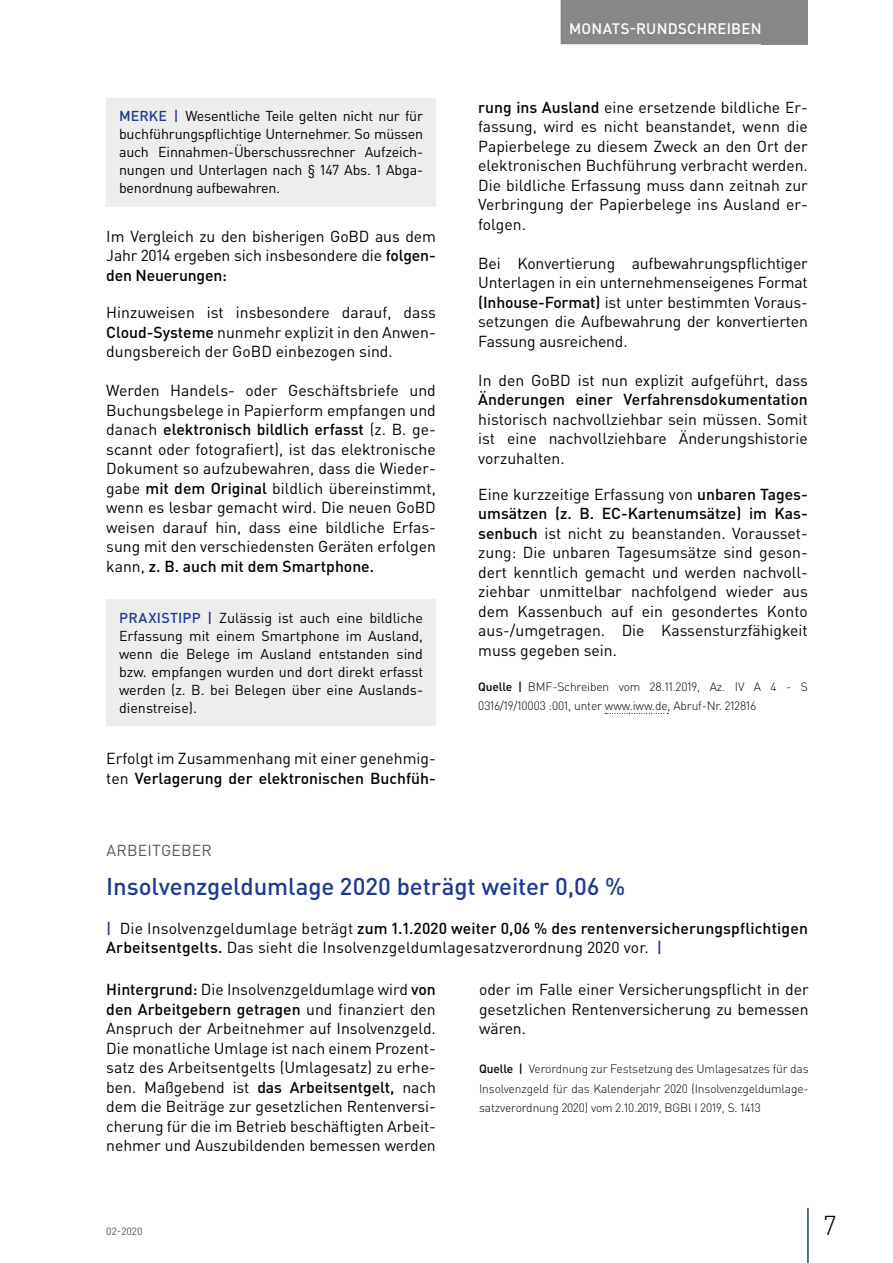
<style>
.page{position:relative;width:893px;height:1263px;background:#fff}
.page>*{position:absolute;margin:0;border:0;box-sizing:border-box;transform-origin:0 0}
.t1{font:300 27px "DIN Pro";color:#000}
.t2{font:500 24px "DIN Pro";letter-spacing:-.005em;color:#213a8f}
.t3{font:15.75px/19.5px "DIN Pro";color:#000;text-align:justify}
.t4{font:500 15.75px "DIN Pro";color:#000}
.t5{font:15.75px "DIN Pro";letter-spacing:.015em;color:#575756}
.t6{font:500 15px "DIN Pro";letter-spacing:.015em;color:#fff}
.t7{font:14.25px/18px "DIN Pro";letter-spacing:-.015em;color:#000;text-align:justify}
.t8{font:300 12px/19.5px "DIN Pro";letter-spacing:-.01em;color:#000}
.t9{font:10.5px "DIN Pro";color:#575756}
.s1{font-weight:500;color:#213a8f}
.s2{font-weight:500}
</style>
<div class="page">
<div style="left:762px;top:0;width:46px;height:44px;background:#878787"></div>
<hr style="left:807px;top:1208px;width:2px;height:55px;background:#213a8f">
<div style="left:561px;top:0;width:209px;height:44px;background:#878787"></div>
<div style="left:106px;top:98px;width:330px;height:108px;background:#ededed"></div>
<div style="left:106px;top:599px;width:330px;height:127px;background:#ededed"></div>
<svg style="left:605px;top:713px;width:63px;height:1px"></svg>
<p class="t7" style="left:119px;top:107px;width:306px"><span class="s1">MERKE |</span> Wesentliche Teile gelten nicht nur für buchführungspflichtige Unternehmer. So müssen auch Einnahmen-Überschussrechner Aufzeich&shy;nungen und Unterlagen nach § 147 Abs. 1 Abga&shy;benordnung aufbewahren.</p>
<p class="t3" style="left:106px;top:226px;width:331px">Im Vergleich zu den bisherigen GoBD aus dem Jahr 2014 ergeben sich insbesondere die <span class="s2">folgen&shy;den Neuerungen:</span></p>
<p class="t3" style="left:106px;top:302px;width:331px">Hinzuweisen ist insbesondere darauf, dass <span class="s2">Cloud-Systeme</span> nunmehr explizit in den Anwen&shy;dungsbereich der GoBD einbezogen sind.</p>
<p class="t3" style="left:106px;top:380px;width:331px">Werden Handels- oder Geschäftsbriefe und Buchungsbelege in Papierform empfangen und danach <span class="s2">elektronisch bildlich erfasst</span> (z. B. ge&shy;scannt oder fotografiert), ist das elektronische Dokument so aufzubewahren, dass die Wieder&shy;gabe <span class="s2">mit dem Original</span> bildlich übereinstimmt, wenn es lesbar gemacht wird. Die neuen GoBD weisen darauf hin, dass eine bildliche Erfas&shy;sung mit den verschiedensten Geräten erfolgen kann, <span class="s2">z. B. auch mit dem Smartphone.</span></p>
<p class="t7" style="left:119px;top:608px;width:306px"><span class="s1">PRAXISTIPP |</span> Zulässig ist auch eine bildliche Erfassung mit einem Smartphone im Ausland, wenn die Belege im Ausland entstanden sind bzw. empfangen wurden und dort direkt erfasst werden (z. B. bei Belegen über eine Auslands&shy;dienstreise).</p>
<p class="t3" style="left:106px;top:748px;width:331px">Erfolgt im Zusammenhang mit einer genehmig&shy;ten <span class="s2">Verlagerung der elektronischen Buchfüh-</span></p>
<p class="t6" style="left:569px;top:18px;width:194px">MONATS-RUNDSCHREIBEN</p>
<p class="t3" style="left:478px;top:97px;width:331px"><span class="s2">rung ins Ausland</span> eine ersetzende bildliche Er&shy;fassung, wird es nicht beanstandet, wenn die Papierbelege zu diesem Zweck an den Ort der elektronischen Buchführung verbracht werden.<br>Die bildliche Erfassung muss dann zeitnah zur Verbringung der Papierbelege ins Ausland er&shy;folgen.</p>
<p class="t3" style="left:478px;top:253px;width:331px">Bei Konvertierung aufbewahrungspflichtiger Unterlagen in ein unternehmenseigenes Format <span class="s2">(Inhouse-Format)</span> ist unter bestimmten Voraus&shy;setzungen die Aufbewahrung der konvertierten Fassung ausreichend.</p>
<p class="t3" style="left:478px;top:370px;width:331px">In den GoBD ist nun explizit aufgeführt, dass</p>
<p class="t4" style="left:478px;top:389px;width:331px">Änderungen einer Verfahrensdokumentation</p>
<p class="t3" style="left:478px;top:409px;width:331px">historisch nachvollziehbar sein müssen. Somit ist eine nachvollziehbare Änderungshistorie vorzuhalten.</p>
<p class="t3" style="left:478px;top:484px;width:331px">Eine kurzzeitige Erfassung von <span class="s2">unbaren Tages&shy;umsätzen (z. B. EC-Kartenumsätze) im Kas&shy;senbuch</span> ist nicht zu beanstanden. Vorausset&shy;zung: Die unbaren Tagesumsätze sind geson&shy;dert kenntlich gemacht und werden nachvoll&shy;ziehbar unmittelbar nachfolgend wieder aus dem Kassenbuch auf ein gesondertes Konto aus-/umgetragen. Die Kassensturzfähigkeit muss gegeben sein.</p>
<p class="t8" style="left:478px;top:676px;width:331px"><span class="s2">Quelle |</span> BMF-Schreiben vom 28.11.2019, Az. IV A 4 - S<br>0316/19/10003 :001, unter www.iww.de, Abruf-Nr. 212816</p>
<p class="t5" style="left:106px;top:839px;width:107px">ARBEITGEBER</p>
<h2 class="t2" style="left:106px;top:870px;width:520px">Insolvenzgeldumlage 2020 beträgt weiter 0,06 %</h2>
<p class="t3" style="left:106px;top:918px;width:703px"><span class="s1">|</span> Die Insolvenzgeldumlage beträgt <span class="s2">zum 1.1.2020 weiter 0,06 % des rentenversicherungspflichtigen<br>Arbeitsentgelts.</span> Das sieht die Insolvenzgeldumlagesatzverordnung 2020 vor. <span class="s1">|</span></p>
<p class="t3" style="left:106px;top:979px;width:331px"><span class="s2">Hintergrund:</span> Die Insolvenzgeldumlage wird <span class="s2">von den Arbeitgebern getragen</span> und finanziert den Anspruch der Arbeitnehmer auf Insolvenzgeld.<br>Die monatliche Umlage ist nach einem Prozent&shy;satz des Arbeitsentgelts (Umlagesatz) zu erhe&shy;ben. Maßgebend ist <span class="s2">das Arbeitsentgelt,</span> nach dem die Beiträge zur gesetzlichen Rentenversi&shy;cherung für die im Betrieb beschäftigten Arbeit&shy;nehmer und Auszubildenden bemessen werden</p>
<p class="t3" style="left:479px;top:979px;width:331px">oder im Falle einer Versicherungspflicht in der gesetzlichen Rentenversicherung zu bemessen wären.</p>
<p class="t8" style="left:479px;top:1059px;width:331px;text-align:justify"><span class="s2">Quelle |</span> Verordnung zur Festsetzung des Umlagesatzes für das Insolvenzgeld für das Kalenderjahr 2020 (Insolvenzgeldumlage&shy;satzverordnung 2020) vom 2.10.2019, BGBl I 2019, S. 1413</p>
<p class="t9" style="left:106px;top:1224px;width:38px">02-2020</p>
<h1 class="t1" style="left:824px;top:1207px;width:14px">7</h1>
</div>
